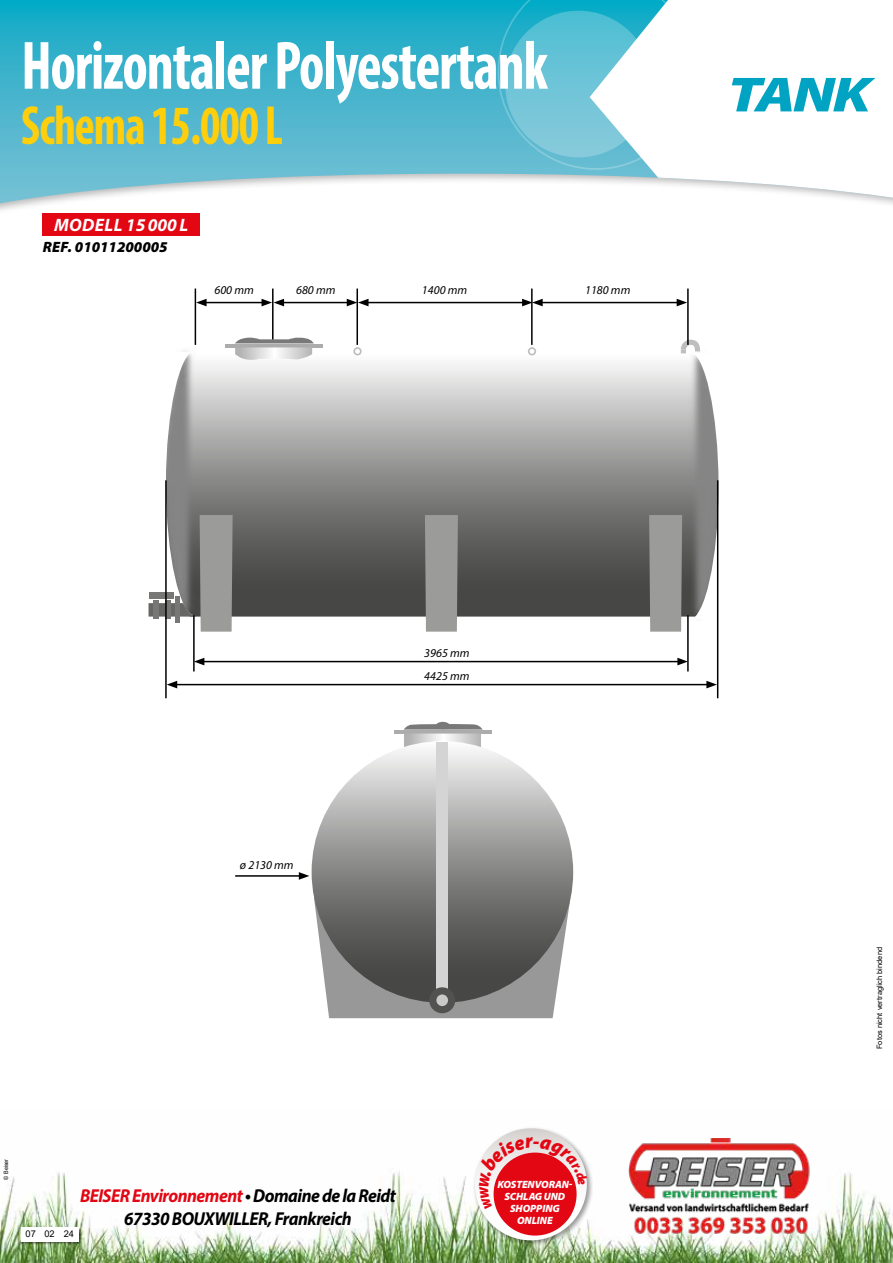
<style>
.page{position:relative;width:893px;height:1263px;background:#fff}
.page>*{position:absolute;margin:0;border:0;box-sizing:border-box;transform-origin:0 0}
.t1{font:700 condensed 69px "Myriad Pro";letter-spacing:-.02em;color:#fff;scale:.86 1}
.t2{font:700 condensed 55.5px "Myriad Pro";letter-spacing:-.02em;color:#ffcf0c;scale:.86 1}
.t3{font:italic 900 49.65px "Myriad Pro";color:#00a4c2;scale:1.25 1}
.t4{font:italic 700 18.75px/22.5px "Myriad Pro";letter-spacing:-.03em;color:#000;text-align:center;scale:.94 1}
.t5{font:italic 700 18px "Myriad Pro";letter-spacing:.02em;color:#fff}
.t6{font:italic 900 15px "Myriad Pro";color:#000}
.t7{font:italic 12px/22.5px "Myriad Pro";color:#000}
.t8{font:italic 900 10.5px/12px "Myriad Pro";letter-spacing:-.01em;color:#fff;text-align:center}
.t9{font:9.3px "Arial";color:#000}
.t10{font:7.5px "Arial";color:#000}
.t11{font:6px "Arial";color:#000;scale:.9 1}
.s1{color:#e30613}
</style>
<div class="page">
<img style="left:0;top:1171px;width:893px;height:92px">
<svg style="left:0;top:0;width:590px;height:203px;background:#57bbd1"></svg>
<svg style="left:590px;top:180px;width:303px;height:23px"></svg>
<svg style="left:486px;top:0;width:217px;height:181px"></svg>
<svg style="left:314px;top:898px;width:256px;height:120px"></svg>
<hr style="left:394px;top:730px;width:97px;height:4px;background:#acacac">
<svg style="left:404px;top:733px;width:77px;height:14px"></svg>
<svg style="left:404px;top:723px;width:78px;height:6px"></svg>
<svg style="left:312px;top:741px;width:261px;height:262px;background:#8b8b8a"></svg>
<div style="left:437px;top:742px;width:11px;height:259px;background:#d4d4d4"></div>
<div style="left:429px;top:987px;width:26px;height:26px;background:#525251;border-radius:50%"></div>
<div style="left:436px;top:994px;width:12px;height:12px;background:#cacaca;border-radius:50%"></div>
<div style="left:436px;top:722px;width:14px;height:7px;background:#797979;border-radius:50%"></div>
<hr style="left:235px;top:875px;width:66px;height:2px;background:#000">
<svg style="left:299px;top:872px;width:10px;height:8px"></svg>
<svg style="left:314px;top:355px;width:315px;height:262px;background:#8f8f8f"></svg>
<img style="left:629px;top:363px;width:90px;height:282px">
<div style="left:425px;top:515px;width:33px;height:117px;background:#9b9b9a"></div>
<hr style="left:225px;top:344px;width:97px;height:3px;background:#acacac">
<div style="left:353px;top:347px;width:9px;height:8px;border:2px solid #bebebe;border-radius:50%"></div>
<div style="left:528px;top:347px;width:8px;height:8px;border:2px solid #bebebe;border-radius:50%"></div>
<svg style="left:649px;top:339px;width:70px;height:293px"></svg>
<svg style="left:148px;top:336px;width:166px;height:296px"></svg>
<div style="left:150px;top:593px;width:24px;height:6px;background:#777776"></div>
<hr style="left:175px;top:596px;width:4px;height:27px;background:#777776">
<div style="left:166px;top:600px;width:5px;height:19px;background:#777776"></div>
<div style="left:153px;top:600px;width:6px;height:19px;background:#777776"></div>
<hr style="left:175px;top:684px;width:534px;height:1px;background:#000">
<svg style="left:167px;top:681px;width:10px;height:7px"></svg>
<svg style="left:706px;top:681px;width:11px;height:7px"></svg>
<hr style="left:202px;top:661px;width:478px;height:1px;background:#000">
<svg style="left:195px;top:658px;width:9px;height:7px"></svg>
<svg style="left:677px;top:658px;width:10px;height:7px"></svg>
<hr style="left:204px;top:302px;width:60px;height:1px;background:#000">
<svg style="left:196px;top:299px;width:11px;height:7px"></svg>
<hr style="left:282px;top:302px;width:67px;height:1px;background:#000">
<svg style="left:262px;top:299px;width:22px;height:7px"></svg>
<hr style="left:366px;top:302px;width:158px;height:1px;background:#000">
<svg style="left:347px;top:299px;width:22px;height:7px"></svg>
<hr style="left:540px;top:302px;width:139px;height:1px;background:#000">
<svg style="left:522px;top:299px;width:21px;height:7px"></svg>
<svg style="left:677px;top:299px;width:10px;height:7px"></svg>
<hr style="left:717px;top:480px;width:1px;height:218px;background:#000">
<hr style="left:687px;top:615px;width:2px;height:56px;background:#000">
<hr style="left:687px;top:289px;width:2px;height:56px;background:#000">
<hr style="left:193px;top:615px;width:2px;height:56px;background:#000">
<hr style="left:195px;top:289px;width:1px;height:56px;background:#000">
<hr style="left:272px;top:289px;width:2px;height:50px;background:#000">
<hr style="left:356px;top:289px;width:2px;height:56px;background:#000">
<hr style="left:531px;top:289px;width:2px;height:56px;background:#000">
<hr style="left:165px;top:480px;width:2px;height:218px;background:#000">
<div style="left:43px;top:213px;width:157px;height:23px;background:#e30613"></div>
<div style="left:21px;top:1227px;width:61px;height:18px;background:#000;opacity:.5"></div>
<div style="left:21px;top:1227px;width:58px;height:15px;background:#fff"></div>
<img style="left:586px;top:1138px;width:269px;height:113px">
<div style="left:472px;top:1126px;width:121px;height:121px;background:#000;opacity:.4"></div>
<svg style="left:475px;top:1128px;width:112px;height:112px"></svg>
<div style="left:494px;top:1152px;width:83px;height:83px;background:#e30613;border-radius:50%"></div>
<svg style="left:479px;top:1137px;width:108px;height:72px"></svg>
<h1 class="t1" style="left:21px;top:23px;width:614px">Horizontaler Polyestertank</h1>
<h2 class="t2" style="left:21px;top:91px;width:306px">Schema 15.000 L</h2>
<p class="t5" style="left:54px;top:213px;width:135px">MODELL 15000L</p>
<p class="t6" style="left:43px;top:238px;width:126px">REF. 01011200005</p>
<p class="t7" style="left:214px;top:278px;width:41px">600 mm</p>
<p class="t7" style="left:296px;top:278px;width:41px">680 mm</p>
<p class="t7" style="left:422px;top:278px;width:47px">1400 mm</p>
<p class="t7" style="left:585px;top:278px;width:47px">1180 mm</p>
<h3 class="t3" style="left:727px;top:67px;width:116px">TANK</h3>
<p class="t7" style="left:240px;top:854px;width:55px">ø 2130 mm</p>
<p class="t7" style="left:424px;top:642px;width:47px">3965 mm<br>4425 mm</p>
<p class="t11" style="left:2px;top:1179px;width:25px;rotate:-90deg">© Beiser</p>
<p class="t4" style="left:80px;top:1184px;width:338px"><span class="s1">BEISER Environnement</span> • Domaine de la Reidt<br>67330 BOUXWILLER, Frankreich</p>
<p class="t8" style="left:497px;top:1178px;width:76px">KOSTENVORAN‑<br>SCHLAG UND<br>SHOPPING<br>ONLINE</p>
<p class="t9" style="left:26px;top:1227px;width:50px">07 02 24</p>
<p class="t10" style="left:874px;top:1049px;width:104px;rotate:-90deg">Fotos nicht vertraglich bindend</p>
</div>
